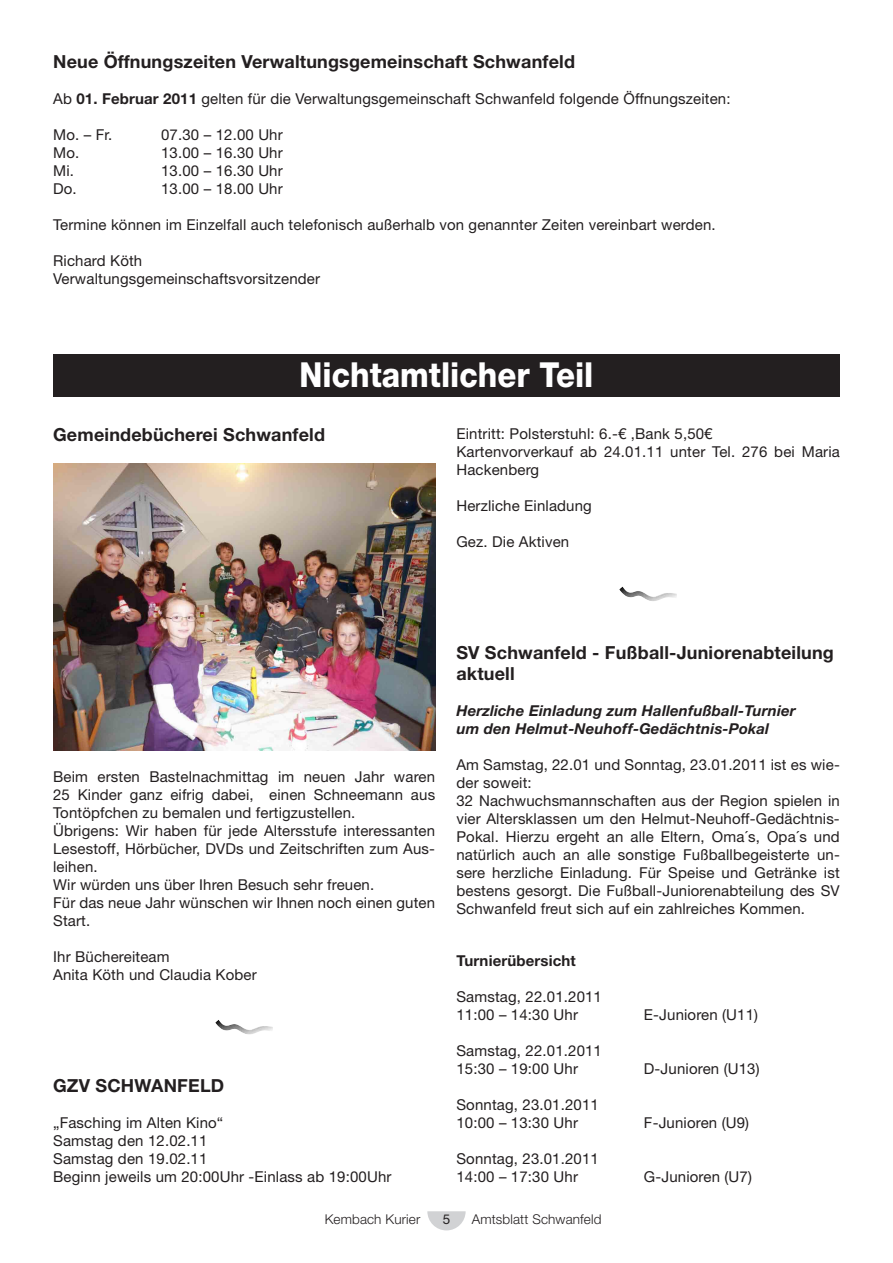
<style>
.page{position:relative;width:893px;height:1263px;background:#fff}
.page>*{position:absolute;margin:0;border:0;box-sizing:border-box;transform-origin:0 0}
.t1{font:800 34.5px "Helvetica Neue LT Std";color:#fff;scale:.9 1}
.t2{font:700 18px/21.6px "Helvetica Neue LT Std";letter-spacing:.01em;color:#231f20}
.t3{font:15px/18px "Helvetica Neue LT Std";letter-spacing:.01em;color:#231f20}
.t4{font:italic 700 15px/18px "Helvetica Neue LT Std";letter-spacing:.01em;color:#231f20}
.t5{font:700 15px "Helvetica Neue LT Std";letter-spacing:.01em;color:#231f20}
.t6{font:300 13.5px "Helvetica Neue LT Std";letter-spacing:.01em;color:#231f20}
.t7{font:13.5px "Helvetica Neue LT Std";color:#231f20}
.s1{font-weight:700}
</style>
<div class="page">
<svg style="left:427px;top:1211px;width:39px;height:19px"></svg>
<div style="left:53px;top:354px;width:787px;height:42px;background:#231f20"></div>
<img style="left:619px;top:586px;width:58px;height:15px">
<img style="left:215px;top:1020px;width:58px;height:14px">
<img style="left:53px;top:464px;width:382px;height:286px">
<p class="t2" style="left:53px;top:51px;width:523px">Neue Öffnungszeiten Verwaltungsgemeinschaft Schwanfeld</p>
<p class="t3" style="left:53px;top:90px;width:679px">Ab <span class="s1">01. Februar 2011</span> gelten für die Verwaltungsgemeinschaft Schwanfeld folgende Öffnungszeiten:</p>
<p class="t3" style="left:53px;top:126px;width:61px">Mo. – Fr.</p>
<p class="t3" style="left:161px;top:126px;width:123px">07.30 – 12.00 Uhr</p>
<p class="t3" style="left:53px;top:144px;width:28px">Mo.</p>
<p class="t3" style="left:161px;top:144px;width:123px">13.00 – 16.30 Uhr</p>
<p class="t3" style="left:53px;top:162px;width:22px">Mi.</p>
<p class="t3" style="left:161px;top:162px;width:123px">13.00 – 16.30 Uhr</p>
<p class="t3" style="left:53px;top:180px;width:25px">Do.</p>
<p class="t3" style="left:161px;top:180px;width:123px">13.00 – 18.00 Uhr</p>
<p class="t3" style="left:53px;top:216px;width:664px">Termine können im Einzelfall auch telefonisch außerhalb von genannter Zeiten vereinbart werden.</p>
<p class="t3" style="left:53px;top:252px;width:268px">Richard Köth<br>Verwaltungsgemeinschaftsvorsitzender</p>
<h1 class="t1" style="left:300px;top:354px;width:328px">Nichtamtlicher Teil</h1>
<p class="t2" style="left:53px;top:424px;width:273px">Gemeindebücherei Schwanfeld</p>
<p class="t3" style="left:456px;top:425px;width:385px">Eintritt: Polsterstuhl: 6.-€ ,Bank 5,50€<br>Kartenvorverkauf ab 24.01.11 unter Tel. 276 bei Maria<br>Hackenberg</p>
<p class="t3" style="left:456px;top:497px;width:137px">Herzliche Einladung</p>
<p class="t3" style="left:456px;top:533px;width:114px">Gez. Die Aktiven</p>
<p class="t3" style="left:53px;top:768px;width:384px">Beim ersten Bastelnachmittag im neuen Jahr waren 25 Kinder ganz eifrig dabei, einen Schneemann aus Tontöpfchen zu bemalen und fertigzustellen.<br>Übrigens: Wir haben für jede Altersstufe interessanten Lesestoff, Hörbücher, DVDs und Zeitschriften zum Aus&shy;leihen.<br>Wir würden uns über Ihren Besuch sehr freuen.<br>Für das neue Jahr wünschen wir Ihnen noch einen guten Start.</p>
<p class="t3" style="left:53px;top:948px;width:205px">Ihr Büchereiteam<br>Anita Köth und Claudia Kober</p>
<p class="t2" style="left:53px;top:1074px;width:173px">GZV SCHWANFELD</p>
<p class="t3" style="left:53px;top:1113px;width:340px">„Fasching im Alten Kino“<br>Samstag den 12.02.11<br>Samstag den 19.02.11<br>Beginn jeweils um 20:00Uhr -Einlass ab 19:00Uhr</p>
<p class="t2" style="left:456px;top:641px;width:379px">SV Schwanfeld - Fußball-Juniorenabteilung aktuell</p>
<p class="t4" style="left:456px;top:702px;width:341px">Herzliche Einladung zum Hallenfußball-Turnier um den Helmut-Neuhoff-Gedächtnis-Pokal</p>
<p class="t3" style="left:456px;top:756px;width:385px">Am Samstag, 22.01 und Sonntag, 23.01.2011 ist es wie&shy;der soweit:<br>32 Nachwuchsmannschaften aus der Region spielen in vier Altersklassen um den Helmut-Neuhoff-Gedächtnis-Pokal. Hierzu ergeht an alle Eltern, Oma´s, Opa´s und natürlich auch an alle sonstige Fußballbegeisterte un&shy;sere herzliche Einladung. Für Speise und Getränke ist bestens gesorgt. Die Fußball-Juniorenabteilung des SV Schwanfeld freut sich auf ein zahlreiches Kommen.</p>
<p class="t5" style="left:456px;top:951px;width:121px">Turnierübersicht</p>
<p class="t3" style="left:456px;top:987px;width:147px">Samstag, 22.01.2011<br>11:00 – 14:30 Uhr</p>
<p class="t3" style="left:456px;top:1041px;width:147px">Samstag, 22.01.2011<br>15:30 – 19:00 Uhr</p>
<p class="t3" style="left:456px;top:1095px;width:144px">Sonntag, 23.01.2011<br>10:00 – 13:30 Uhr</p>
<p class="t3" style="left:456px;top:1149px;width:144px">Sonntag, 23.01.2011<br>14:00 – 17:30 Uhr</p>
<p class="t3" style="left:644px;top:1005px;width:116px">E-Junioren (U11)</p>
<p class="t3" style="left:644px;top:1059px;width:117px">D-Junioren (U13)</p>
<p class="t3" style="left:644px;top:1113px;width:107px">F-Junioren (U9)</p>
<p class="t3" style="left:644px;top:1167px;width:109px">G-Junioren (U7)</p>
<p class="t6" style="left:325px;top:1211px;width:97px">Kembach Kurier</p>
<p class="t7" style="left:443px;top:1211px;width:9px">5</p>
<p class="t6" style="left:472px;top:1211px;width:131px">Amtsblatt Schwanfeld</p>
</div>
